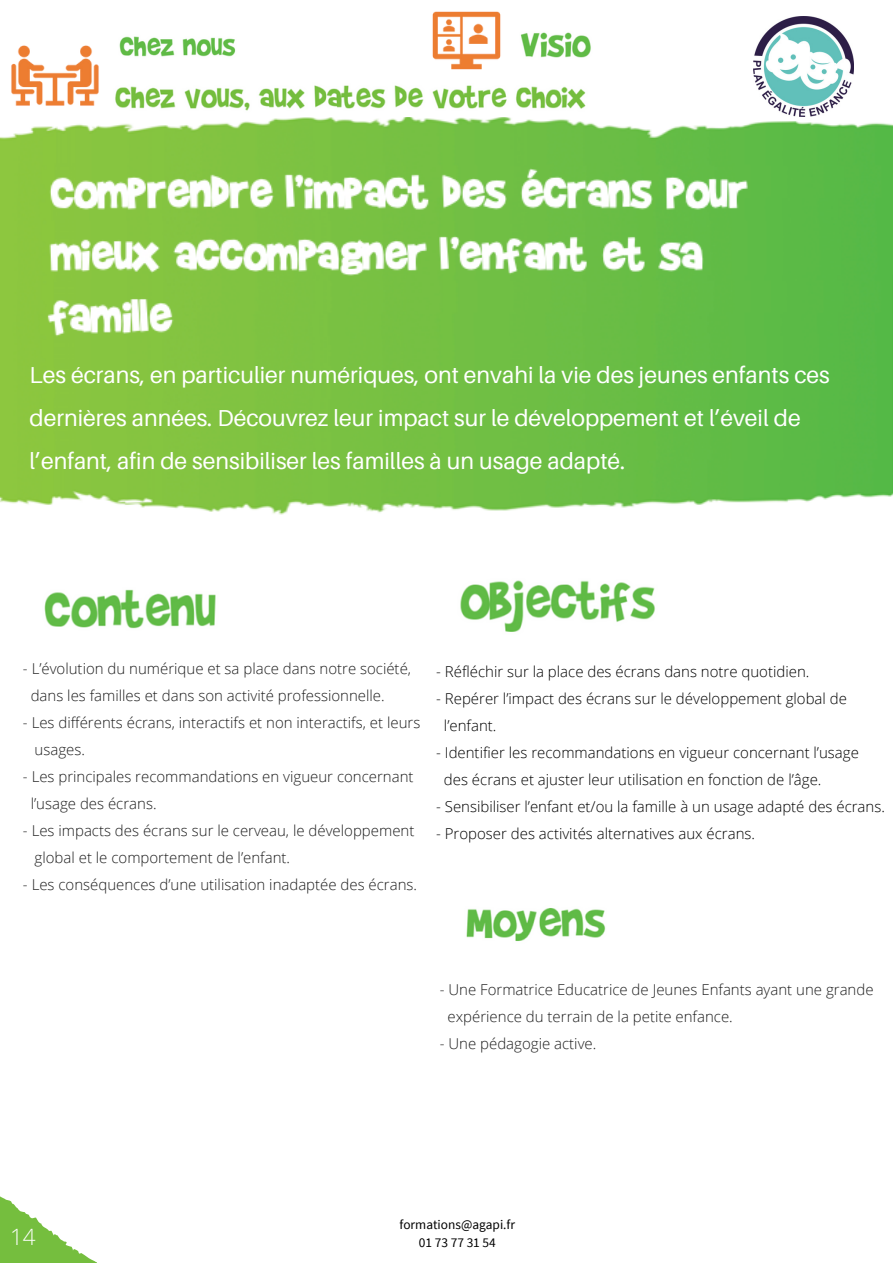
<style>
.page{position:relative;width:893px;height:1264px;background:#fff}
.page>*{position:absolute;margin:0;border:0;box-sizing:border-box;transform-origin:0 0}
.t1{font:23.1px/42.8px "Aileron";color:#fff}
.t2{font:300 22.5px "Open Sans";color:#fff}
.t3{font:300 15px "Open Sans";color:#1e1e1e}
.t4{font:300 15px "Open Sans";color:#000}
.t5{font:13.35px "Source Sans Pro";color:#000}
</style>
<div class="page">
<img style="left:44px;top:589px;width:172px;height:40px">
<img style="left:466px;top:908px;width:140px;height:33px">
<img style="left:460px;top:580px;width:195px;height:52px">
<svg style="left:0;top:1196px;width:96px;height:66px"></svg>
<img style="left:0;top:117px;width:892px;height:398px">
<img style="left:753px;top:17px;width:100px;height:100px">
<img style="left:119px;top:36px;width:117px;height:21px">
<img style="left:115px;top:85px;width:471px;height:26px">
<img style="left:520px;top:32px;width:71px;height:26px">
<img style="left:432px;top:11px;width:69px;height:59px">
<img style="left:0;top:45px;width:109px;height:85px">
<p class="t1" style="left:30px;top:353px;width:801px">Les écrans, en particulier numériques, ont envahi la vie des jeunes enfants ces dernières années. Découvrez leur impact sur le développement et l’éveil de l’enfant, afin de sensibiliser les familles à un usage adapté.</p>
<p class="t3" style="left:23px;top:658px;width:389px">- L’évolution du numérique et sa place dans notre société,</p>
<p class="t3" style="left:31px;top:685px;width:355px">dans les familles et dans son activité professionnelle.</p>
<p class="t3" style="left:23px;top:712px;width:399px">- Les différents écrans, interactifs et non interactifs, et leurs</p>
<p class="t3" style="left:35px;top:739px;width:52px">usages.</p>
<p class="t3" style="left:23px;top:766px;width:392px">- Les principales recommandations en vigueur concernant</p>
<p class="t3" style="left:31px;top:793px;width:127px">l’usage des écrans.</p>
<p class="t3" style="left:23px;top:820px;width:393px">- Les impacts des écrans sur le cerveau, le développement</p>
<p class="t3" style="left:35px;top:847px;width:257px">global et le comportement de l’enfant.</p>
<p class="t3" style="left:23px;top:874px;width:395px">- Les conséquences d’une utilisation inadaptée des écrans.</p>
<p class="t4" style="left:436px;top:661px;width:375px">- Réfléchir sur la place des écrans dans notre quotidien.</p>
<p class="t4" style="left:436px;top:688px;width:412px">- Repérer l’impact des écrans sur le développement global de</p>
<p class="t4" style="left:444px;top:715px;width:54px">l’enfant.</p>
<p class="t4" style="left:436px;top:742px;width:424px">- Identifier les recommandations en vigueur concernant l’usage</p>
<p class="t4" style="left:444px;top:769px;width:379px">des écrans et ajuster leur utilisation en fonction de l’âge.</p>
<p class="t4" style="left:436px;top:796px;width:450px">- Sensibiliser l’enfant et/ou la famille à un usage adapté des écrans.</p>
<p class="t4" style="left:436px;top:823px;width:320px">- Proposer des activités alternatives aux écrans.</p>
<p class="t3" style="left:440px;top:979px;width:435px">- Une Formatrice Educatrice de Jeunes Enfants ayant une grande</p>
<p class="t3" style="left:447px;top:1006px;width:287px">expérience du terrain de la petite enfance.</p>
<p class="t3" style="left:440px;top:1033px;width:158px">- Une pédagogie active.</p>
<p class="t5" style="left:399px;top:1215px;width:117px">formations@agapi.fr</p>
<p class="t2" style="left:10px;top:1220px;width:27px">14</p>
<p class="t5" style="left:419px;top:1233px;width:79px">01 73 77 31 54</p>
</div>
